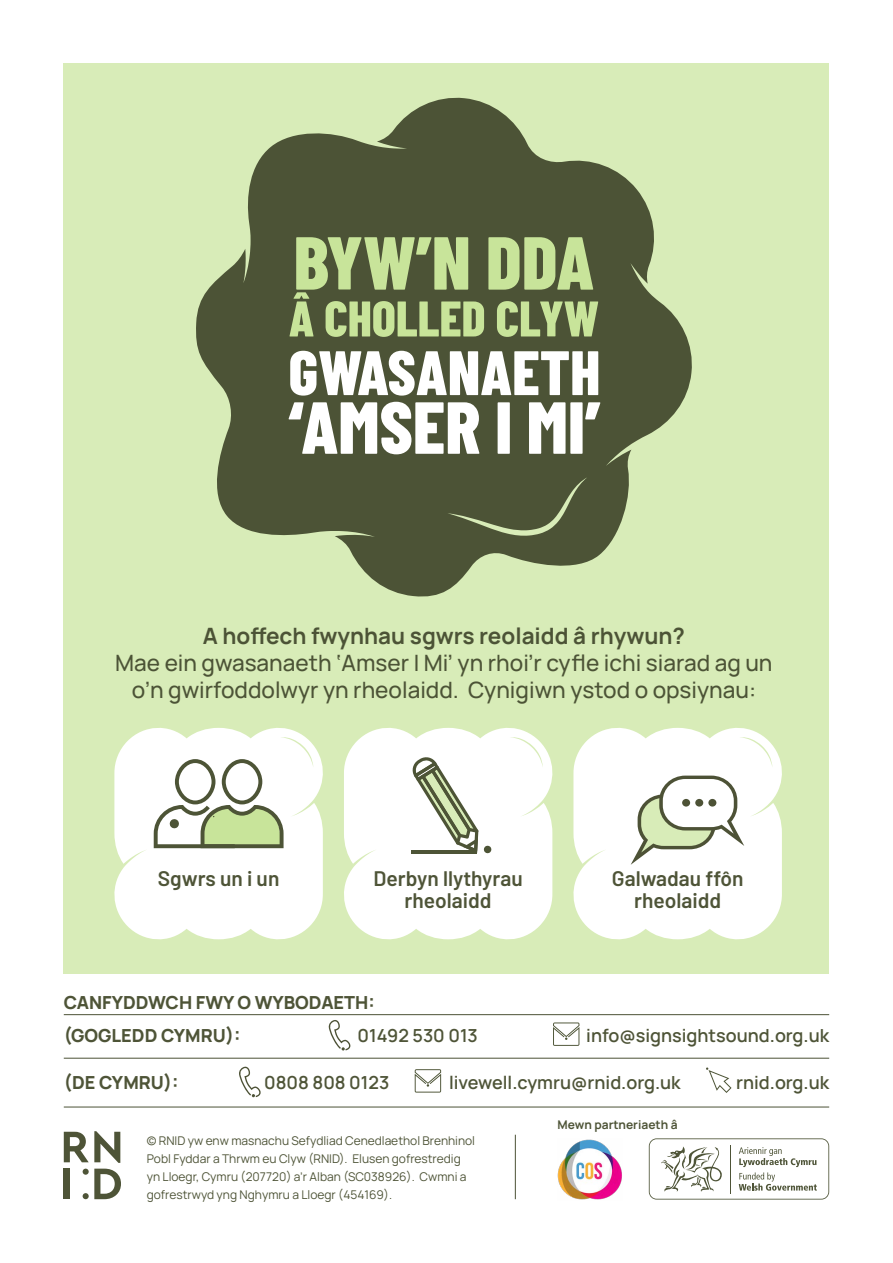
<style>
.page{position:relative;width:893px;height:1263px;background:#fff}
.page>*{position:absolute;margin:0;border:0;box-sizing:border-box;transform-origin:0 0}
.t1{font:800 74.85px "Barlow Condensed";letter-spacing:-.01em;color:#c8e49a}
.t2{font:800 73.5px "Barlow Condensed";color:#fff}
.t3{font:800 62.7px "Barlow Condensed";color:#fff}
.t4{font:800 49.95px "Barlow Condensed";color:#c8e49a}
.t5{font:500 22.5px/27px "Manrope";color:#4c5336;text-align:center}
.t6{font:700 22.5px "Manrope";color:#4c5336}
.t7{font:600 21px/22.2px "Barlow";color:#4e5437;text-align:center}
.t8{font:600 18px "Manrope";color:#4e5437}
.t9{font:800 18px "Manrope";color:#4e5437}
.t10{font:12px/18px "Manrope";color:#4e5437}
.t11{font:700 12px "Manrope";color:#4e5437}
</style>
<div class="page">
<div style="left:64px;top:64px;width:765px;height:910px;background:#d8ecb8"></div>
<svg style="left:196px;top:97px;width:496px;height:500px;fill:#4c5336"></svg>
<svg style="left:114px;top:728px;width:209px;height:212px;background:#fafcf7"></svg>
<svg style="left:344px;top:728px;width:209px;height:212px;background:#fbfdf8"></svg>
<svg style="left:573px;top:728px;width:209px;height:212px;background:#fafcf7"></svg>
<svg style="left:154px;top:759px;width:130px;height:89px;background:#cfd6c2"></svg>
<svg style="left:411px;top:757px;width:81px;height:97px;background:#d2d6ca"></svg>
<svg style="left:631px;top:776px;width:113px;height:89px;background:#dfe2d6"></svg>
<div style="left:682px;top:799px;width:8px;height:7px;background:#4d5236;border-radius:50%"></div>
<div style="left:695px;top:799px;width:8px;height:7px;background:#4d5236;border-radius:50%"></div>
<div style="left:708px;top:799px;width:8px;height:7px;background:#4d5236;border-radius:50%"></div>
<svg style="left:64px;top:1131px;width:57px;height:68px"></svg>
<svg style="left:649px;top:1138px;width:180px;height:61px"></svg>
<hr style="left:64px;top:1107px;width:765px;height:1px;background:#4c5236">
<hr style="left:515px;top:1135px;width:1px;height:64px;background:#4c5236">
<hr style="left:64px;top:1058px;width:765px;height:1px;background:#4c5236">
<hr style="left:64px;top:1014px;width:765px;height:1px;background:#4c5236">
<svg style="left:239px;top:1066px;width:22px;height:31px"></svg>
<svg style="left:328px;top:1020px;width:23px;height:30px"></svg>
<svg style="left:415px;top:1069px;width:26px;height:23px"></svg>
<svg style="left:553px;top:1022px;width:26px;height:24px"></svg>
<svg style="left:706px;top:1067px;width:25px;height:26px"></svg>
<img style="left:558px;top:1139px;width:64px;height:61px">
<h1 class="t1" style="left:294px;top:210px;width:302px">BYW’N DDA</h1>
<h3 class="t4" style="left:289px;top:283px;width:312px">Â CHOLLED CLYW</h3>
<h3 class="t3" style="left:289px;top:328px;width:313px">GWASANAETH</h3>
<h2 class="t2" style="left:288px;top:375px;width:314px">‘AMSER I MI’</h2>
<h3 class="t6" style="left:203px;top:620px;width:484px">A hoffech fwynhau sgwrs reolaidd â rhywun?</h3>
<h3 class="t5" style="left:115px;top:648px;width:659px">Mae ein gwasanaeth ‘Amser I Mi’ yn rhoi’r cyfle ichi siarad ag un o’n gwirfoddolwyr yn rheolaidd. Cynigiwn ystod o opsiynau:</h3>
<h3 class="t7" style="left:158px;top:865px;width:123px">Sgwrs un i un</h3>
<h3 class="t7" style="left:374px;top:865px;width:151px">Derbyn llythyrau rheolaidd</h3>
<h3 class="t7" style="left:612px;top:865px;width:133px">Galwadau ffôn rheolaidd</h3>
<h3 class="t9" style="left:64px;top:990px;width:313px">CANFYDDWCH FWY O WYBODAETH:</h3>
<h3 class="t9" style="left:64px;top:1022px;width:178px">(GOGLEDD CYMRU):</h3>
<h3 class="t9" style="left:64px;top:1070px;width:116px">(DE CYMRU):</h3>
<h3 class="t8" style="left:358px;top:1023px;width:122px">01492 530 013</h3>
<h3 class="t8" style="left:449px;top:1070px;width:233px">livewell.cymru@rnid.org.uk</h3>
<h3 class="t8" style="left:586px;top:1023px;width:244px">info@signsightsound.org.uk</h3>
<h3 class="t8" style="left:736px;top:1070px;width:95px">rnid.org.uk</h3>
<h3 class="t8" style="left:264px;top:1070px;width:127px">0808 808 0123</h3>
<p class="t11" style="left:558px;top:1116px;width:121px">Mewn partneriaeth â</p>
<p class="t10" style="left:147px;top:1131px;width:330px">© RNID yw enw masnachu Sefydliad Cenedlaethol Brenhinol Pobl Fyddar a Thrwm eu Clyw (RNID). Elusen gofrestredig yn Lloegr, Cymru (207720) a’r Alban (SC038926). Cwmni a gofrestrwyd yng Nghymru a Lloegr (454169).</p>
</div>
